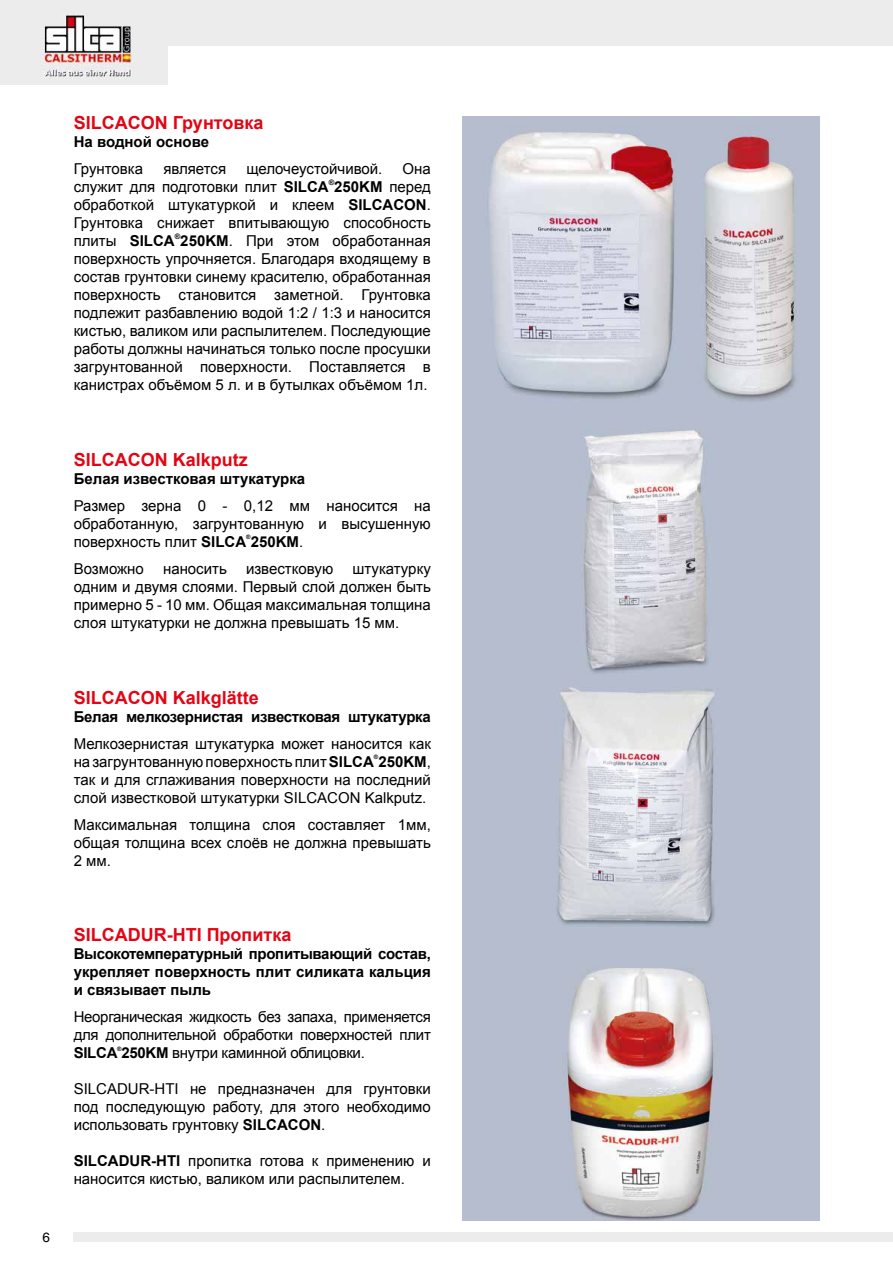
<style>
.page{position:relative;width:893px;height:1263px;background:#fff}
.page>*{position:absolute;margin:0;border:0;box-sizing:border-box;transform-origin:0 0}
.t1{font:700 18px "Arial";color:#e30514}
.t2{font:15px/18px "Arial";color:#000;text-align:justify}
.t3{font:700 15px/18px "Arial";color:#000;text-align:justify}
.t4{font:700 15px "Arial";letter-spacing:-.02em;color:#000}
.t5{font:13.5px "Helvetica LT Std";color:#000}
.t6{font:700 7.5px "Arial";color:#000}
.t7{font:700 6px "Arial";color:#000}
.s1{font-weight:700}
</style>
<div class="page">
<div style="left:0;top:0;width:167px;height:85px;background:#ececec"></div>
<div style="left:0;top:0;width:893px;height:46px;background:#ececec"></div>
<div style="left:74px;top:1232px;width:819px;height:10px;background:#ececec"></div>
<img style="left:42px;top:13px;width:90px;height:64px">
<img style="left:462px;top:116px;width:357px;height:290px">
<img style="left:462px;top:406px;width:357px;height:271px">
<img style="left:462px;top:677px;width:357px;height:543px">
<p class="t1" style="left:74px;top:111px;width:191px">SILCACON Грунтовка</p>
<p class="t3" style="left:74px;top:134px;width:137px">На водной основе</p>
<p class="t2" style="left:74px;top:160px;width:71px">Грунтовка</p>
<p class="t2" style="left:163px;top:160px;width:64px">является</p>
<p class="t2" style="left:246px;top:160px;width:138px">щелочеустойчивой.</p>
<p class="t2" style="left:74px;top:160px;width:359px;text-align:right">Она<br>служит для подготовки плит <span class="s1">SILCA 250KM</span> перед</p>
<p class="t6" style="left:329px;top:177px;width:7px">®</p>
<p class="t2" style="left:74px;top:196px;width:359px">обработкой штукатуркой и клеем <span class="s1">SILCACON</span>.<br>Грунтовка снижает впитывающую способность плиты <span class="s1">SILCA 250KM</span>. При этом обработанная</p>
<p class="t6" style="left:175px;top:231px;width:7px">®</p>
<p class="t2" style="left:74px;top:250px;width:359px">поверхность упрочняется. Благодаря входящему в состав грунтовки синему красителю, обработанная поверхность становится заметной. Грунтовка подлежит разбавлению водой 1:2 / 1:3 и наносится кистью, валиком или распылителем. Последующие работы должны начинаться только после просушки загрунтованной поверхности. Поставляется в канистрах объёмом 5 л. и в бутылках объёмом 1л.</p>
<p class="t1" style="left:74px;top:448px;width:176px">SILCACON Kalkputz</p>
<p class="t3" style="left:74px;top:470px;width:233px">Белая известковая штукатурка</p>
<p class="t2" style="left:74px;top:497px;width:359px">Размер зерна 0 - 0,12 мм наносится на обработанную, загрунтованную и высушенную поверхность плит <span class="s1">SILCA 250KM</span>.</p>
<p class="t7" style="left:246px;top:533px;width:6px">®</p>
<p class="t2" style="left:74px;top:560px;width:72px">Возможно</p>
<p class="t2" style="left:163px;top:560px;width:65px">наносить</p>
<p class="t2" style="left:246px;top:560px;width:89px">известковую</p>
<p class="t2" style="left:74px;top:560px;width:359px;text-indent:279px">штукатурку одним и двумя слоями. Первый слой должен быть примерно 5 - 10 мм. Общая максимальная толщина слоя штукатурки не должна превышать 15 мм.</p>
<p class="t1" style="left:74px;top:685px;width:187px">SILCACON Kalkglätte</p>
<p class="t4" style="left:74px;top:706px;width:359px">Белая мелкозернистая известковая штукатурка</p>
<p class="t2" style="left:74px;top:734px;width:359px">Мелкозернистая штукатурка может наносится как на загрунтованную поверхность плит <span class="s1">SILCA 250KM</span>,</p>
<p class="t7" style="left:374px;top:753px;width:6px">®</p>
<p class="t2" style="left:74px;top:770px;width:359px">так и для сглаживания поверхности на последний слой известковой штукатурки SILCACON Kalkputz.</p>
<p class="t2" style="left:74px;top:815px;width:359px">Максимальная толщина слоя составляет 1мм, общая толщина всех слоёв не должна превышать 2 мм.</p>
<p class="t5" style="left:43px;top:1229px;width:9px">6</p>
<p class="t1" style="left:74px;top:923px;width:219px">SILCADUR-HTI Пропитка</p>
<p class="t3" style="left:74px;top:945px;width:359px">Высокотемпературный пропитывающий состав, укрепляет поверхность плит силиката кальция и связывает пыль</p>
<p class="t2" style="left:74px;top:1008px;width:359px">Неорганическая жидкость без запаха, применяется для дополнительной обработки поверхностей плит <span class="s1">SILCA 250KM</span> внутри каминной облицовки.</p>
<p class="t7" style="left:117px;top:1045px;width:6px">®</p>
<p class="t2" style="left:74px;top:1080px;width:359px">SILCADUR-HTI не предназначен для грунтовки под последующую работу, для этого необходимо использовать грунтовку <span class="s1">SILCACON</span>.</p>
<p class="t2" style="left:74px;top:1152px;width:359px"><span class="s1">SILCADUR-HTI</span> пропитка готова к применению и наносится кистью, валиком или распылителем.</p>
</div>
